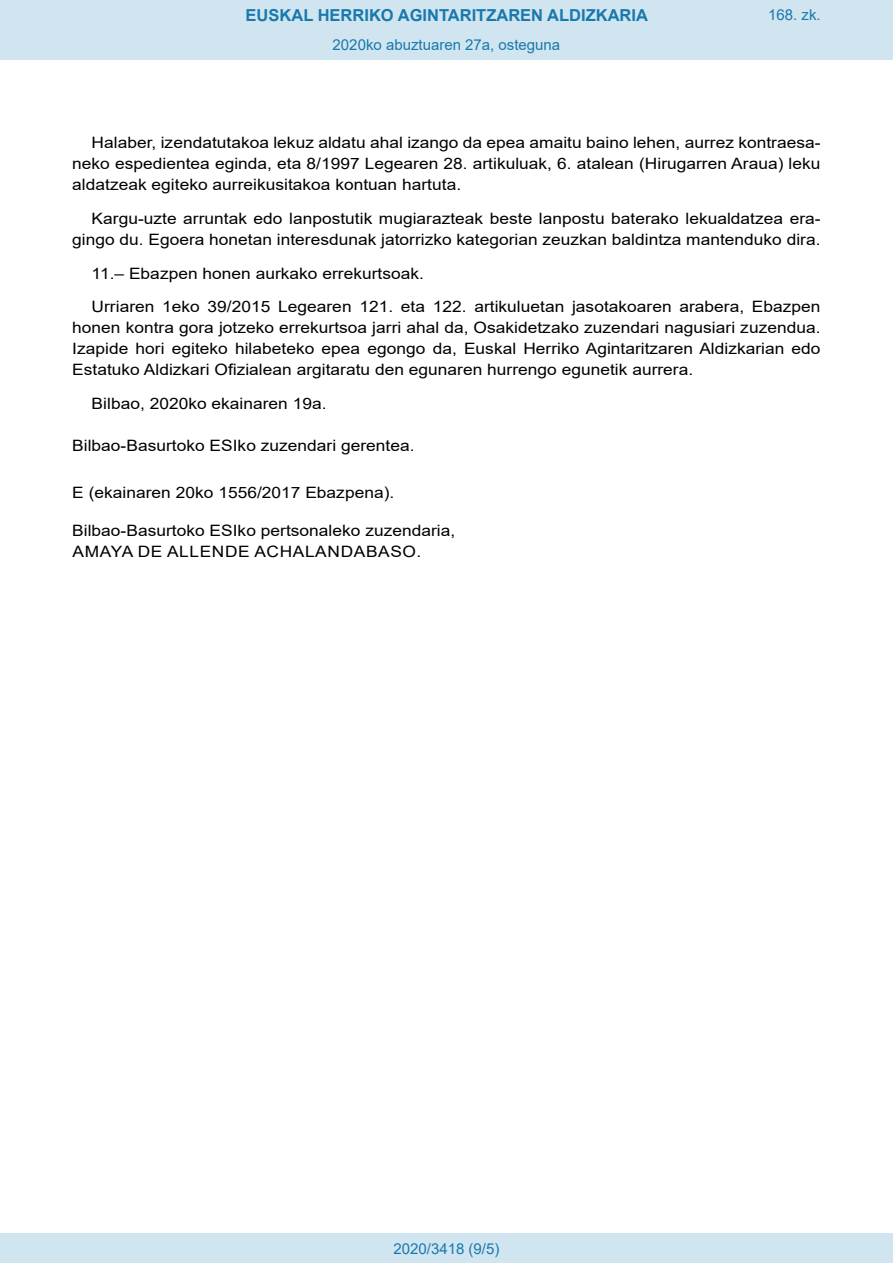
<style>
.page{position:relative;width:893px;height:1263px;background:#fff}
.page>*{position:absolute;margin:0;border:0;box-sizing:border-box;transform-origin:0 0}
.t1{font:700 16.5px "Arial";color:#1879ad}
.BOPVDetalle{font:15.6px/21px "Arial";color:#000;text-align:justify;scale:1.11 1}
.BOPVDisposicionTitul{font:15.6px "Arial";color:#000;scale:1.11 1}
.BOPVFirmaPuesto{font:15.6px "Arial";color:#000;scale:1.11 1}
.BOPVFirmaNombre{font:15.6px "Arial";letter-spacing:.035em;color:#000;scale:1.11 1}
.BOPVFirmaLugFec{font:15.6px "Arial";color:#000;scale:1.11 1}
.Paginacion_Centro{font:15px "Arial";color:#1879ad}
</style>
<div class="page">
<div style="left:0;top:0;width:893px;height:60px;background:#d0e5f0"></div>
<div style="left:0;top:1233px;width:893px;height:30px;background:#d0e5f0"></div>
<p class="t1" style="left:246px;top:3px;width:404px">EUSKAL HERRIKO AGINTARITZAREN ALDIZKARIA</p>
<p class="Paginacion_Centro" style="left:333px;top:35px;width:229px">2020ko abuztuaren 27a, osteguna</p>
<p class="Paginacion_Centro" style="left:768px;top:5px;width:54px">168. zk.</p>
<p class="BOPVDetalle" style="left:72px;top:132px;width:676px;text-indent:19px">Halaber, izendatutakoa lekuz aldatu ahal izango da epea amaitu baino lehen, aurrez kontraesa&shy;neko espedientea eginda, eta 8/1997 Legearen 28. artikuluak, 6. atalean (Hirugarren Araua) leku aldatzeak egiteko aurreikusitakoa kontuan hartuta.</p>
<p class="BOPVDetalle" style="left:72px;top:208px;width:676px;text-align:right">Kargu-uzte arruntak edo lanpostutik mugiarazteak beste lanpostu baterako lekualdatzea era&shy;gingo du. Egoera honetan interesdunak jatorrizko kategorian zeuzkan baldintza mantenduko dira.</p>
<p class="BOPVDetalle" style="left:92px;top:263px;width:301px">11.– Ebazpen honen aurkako errekurtsoak.</p>
<p class="BOPVDetalle" style="left:72px;top:296px;width:676px;text-indent:19px">Urriaren 1eko 39/2015 Legearen 121. eta 122. artikuluetan jasotakoaren arabera, Ebazpen honen kontra gora jotzeko errekurtsoa jarri ahal da, Osakidetzako zuzendari nagusiari zuzendua.<br>Izapide hori egiteko hilabeteko epea egongo da, Euskal Herriko Agintaritzaren Aldizkarian edo Estatuko Aldizkari Ofizialean argitaratu den egunaren hurrengo egunetik aurrera.</p>
<p class="BOPVFirmaLugFec" style="left:92px;top:393px;width:213px">Bilbao, 2020ko ekainaren 19a.</p>
<p class="BOPVDisposicionTitul" style="left:72px;top:435px;width:310px">Bilbao-Basurtoko ESIko zuzendari gerentea.</p>
<p class="BOPVDisposicionTitul" style="left:72px;top:482px;width:292px">E (ekainaren 20ko 1556/2017 Ebazpena).</p>
<p class="BOPVFirmaPuesto" style="left:72px;top:520px;width:346px">Bilbao-Basurtoko ESIko pertsonaleko zuzendaria,</p>
<p class="BOPVFirmaNombre" style="left:73px;top:541px;width:316px">AMAYA DE ALLENDE ACHALANDABASO.</p>
<p class="Paginacion_Centro" style="left:393px;top:1238px;width:107px">2020/3418 (9/5)</p>
</div>
